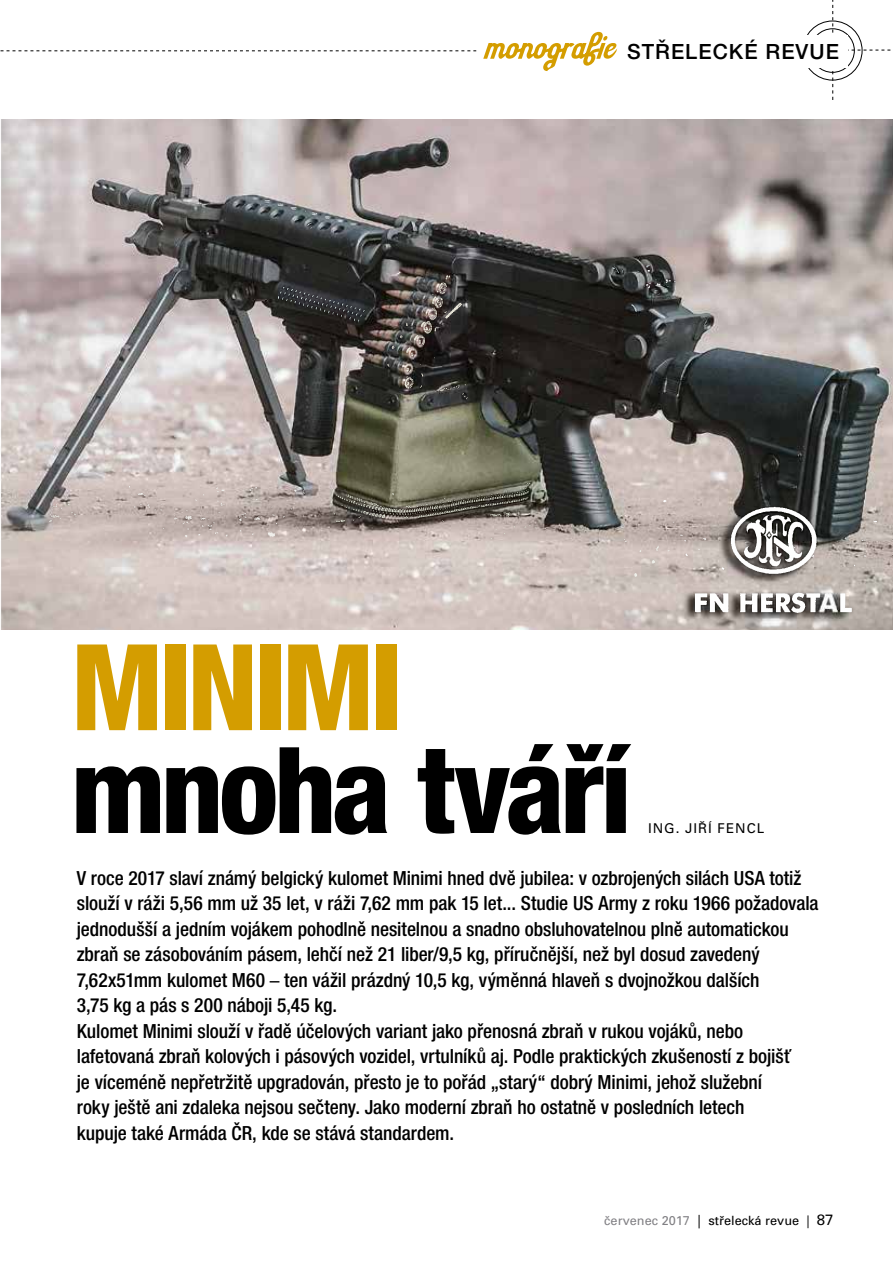
<style>
.page{position:relative;width:893px;height:1263px;background:#fff}
.page>*{position:absolute;margin:0;border:0;box-sizing:border-box;transform-origin:0 0}
.t1{font:800 condensed 120px "Helvetica Neue LT Pro";letter-spacing:-.04em;color:#000}
.t2{font:800 condensed 120px "Helvetica Neue LT Pro";letter-spacing:-.04em;color:#d49d00}
.t3{font:500 21px "Helvetica Neue LT Pro";letter-spacing:.05em;color:#000}
.t4{font:500 condensed 19.5px/25.5px "Helvetica Neue LT Pro";letter-spacing:-.005em;color:#000}
.t5{font:13.5px "Univers CE";letter-spacing:.07em;color:#000}
.t6{font:12.75px "Univers CE";color:#000}
.s1{font-family:"Univers CE";font-weight:400;font-stretch:normal}
.s2{color:#818084}
.s3{font-size:13.5px}
.s4{font-size:15px}
</style>
<div class="page">
<img style="left:1px;top:119px;width:892px;height:510px">
<img style="left:664px;top:500px;width:217px;height:113px">
<img style="left:335px;top:483px;width:203px;height:57px">
<img style="left:386px;top:276px;width:82px;height:125px">
<img style="left:279px;top:287px;width:86px;height:36px">
<img style="left:130px;top:486px;width:98px;height:51px">
<img style="left:240px;top:487px;width:65px;height:57px">
<img style="left:260px;top:201px;width:71px;height:28px">
<img style="left:613px;top:266px;width:56px;height:46px">
<img style="left:624px;top:540px;width:47px;height:37px">
<img style="left:49px;top:504px;width:29px;height:17px">
<img style="left:647px;top:270px;width:28px;height:18px">
<svg style="left:848px;top:50px;width:43px;height:1px"></svg>
<svg style="left:0;top:50px;width:476px;height:1px"></svg>
<div style="left:810px;top:28px;width:45px;height:45px;border:1px solid #000;border-radius:50%"></div>
<div style="left:803px;top:21px;width:59px;height:59px;border:1px solid #000;border-radius:50%"></div>
<svg style="left:832px;top:71px;width:1px;height:29px"></svg>
<svg style="left:832px;top:0;width:1px;height:33px"></svg>
<div style="left:477px;top:35px;width:370px;height:32px;background:#fff"></div>
<svg style="left:483px;top:32px;width:134px;height:39px"></svg>
<p class="t3" style="left:627px;top:39px;width:213px">STŘELECKÉ REVUE</p>
<h1 class="t2" style="left:70px;top:613px;width:334px">MINIMI</h1>
<h1 class="t1" style="left:70px;top:716px;width:563px">mnoha tváří</h1>
<p class="t5" style="left:648px;top:821px;width:118px">ING. JIŘÍ FENCL</p>
<p class="t4" style="left:77px;top:865px;width:743px">V roce 2017 slaví známý belgický kulomet Minimi hned dvě jubilea: v ozbrojených silách USA totiž slouží v ráži 5,56 mm už 35 let, v ráži 7,62 mm pak 15 let... Studie US Army z roku 1966 požadovala jednodušší a jedním vojákem pohodlně nesitelnou a snadno obsluhovatelnou plně automatickou zbraň se zásobováním pásem, lehčí než 21 liber/9,5 kg, příručnější, než byl dosud zavedený 7,62x51mm kulomet M60 <span class="s1">–</span> ten vážil prázdný 10,5 kg, výměnná hlaveň s dvojnožkou dalších<br>3,75 kg a pás s 200 náboji 5,45 kg.<br>Kulomet Minimi slouží v řadě účelových variant jako přenosná zbraň v rukou vojáků, nebo lafetovaná zbraň kolových i pásových vozidel, vrtulníků aj. Podle praktických zkušeností z bojišť<br>je víceméně nepřetržitě upgradován, přesto je to pořád „starý“ dobrý Minimi, jehož služební<br>roky ještě ani zdaleka nejsou sečteny. Jako moderní zbraň ho ostatně v posledních letech<br>kupuje také Armáda ČR, kde se stává standardem.</p>
<p class="t6" style="left:604px;top:1213px;width:231px"><span class="s2">červenec 2017</span> <span class="s3">|</span> střelecká revue | <span class="s4">87</span></p>
</div>
